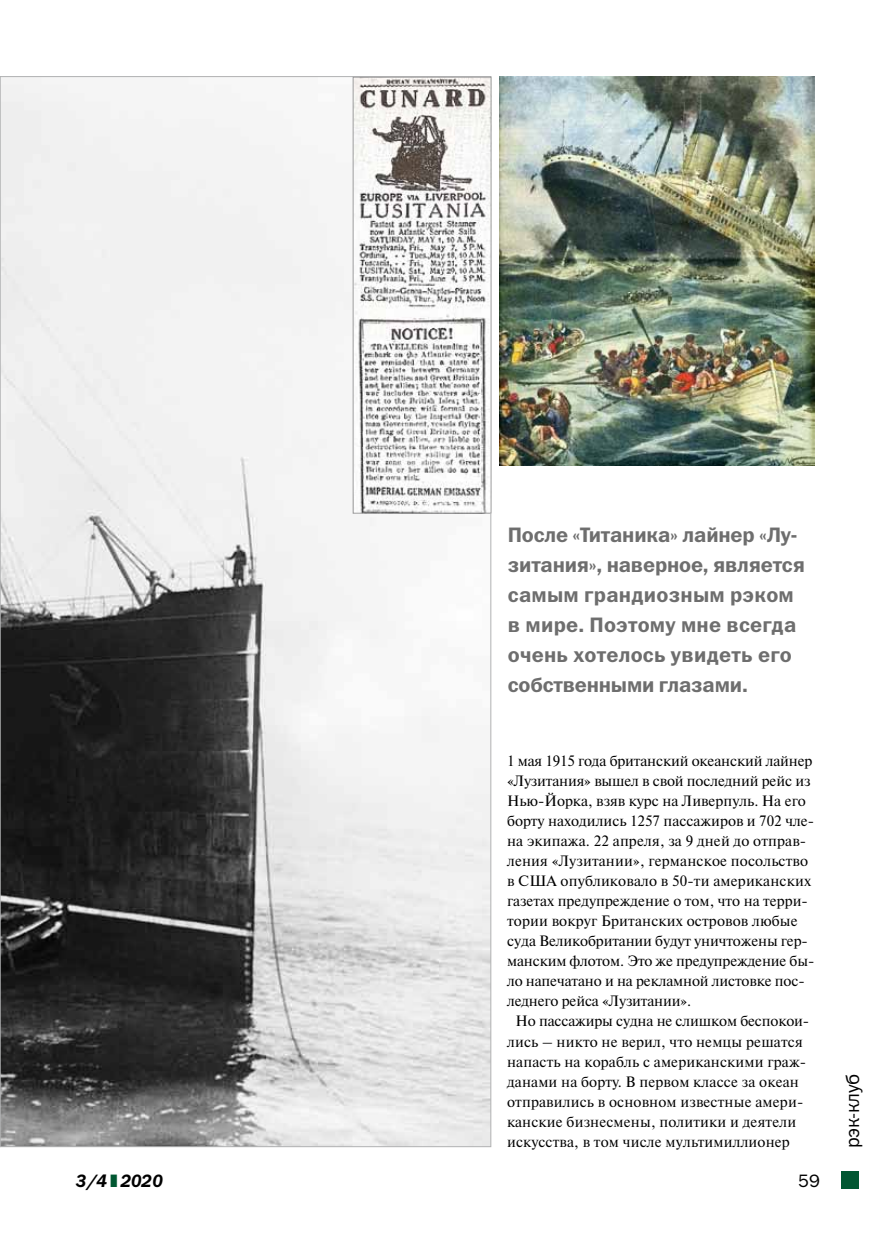
<style>
.page{position:relative;width:893px;height:1234px;background:#fff}
.page>*{position:absolute;margin:0;border:0;box-sizing:border-box;transform-origin:0 0}
.t1{font:21px/30px "Franklin Gothic Demi C";letter-spacing:-.01em;color:#6e6e6e}
.t2{font:19.5px "Franklin Gothic Book C";letter-spacing:-.015em;color:#000}
.t3{font:italic 18px "Franklin Gothic Demi C";color:#000}
.t4{font:18px "Franklin Gothic Book C";color:#000}
.t5{font:15px "Newton C";color:#000}
</style>
<div class="page">
<div style="left:842px;top:1171px;width:17px;height:17px;background:#005731"></div>
<img style="left:2px;top:78px;width:487px;height:1066px">
<svg style="left:0;top:76px;width:1px;height:1070px"></svg>
<img style="left:499px;top:77px;width:315px;height:388px">
<img style="left:355px;top:79px;width:134px;height:432px">
<div style="left:353px;top:77px;width:138px;height:436px;border:1px solid #9c9c9d"></div>
<p class="t3" style="left:75px;top:1170px;width:89px">3/4 2020</p>
<h1 class="t1" style="left:508px;top:519px;width:298px">После «Титаника» лайнер «Лу&shy;зитания», наверное, является самым грандиозным рэком в мире. Поэтому мне всегда очень хотелось увидеть его собственными глазами.</h1>
<p class="t5" style="left:507px;top:752px;width:307px">1 мая 1915 года британский океанский лайнер</p>
<p class="t5" style="left:507px;top:772px;width:305px">«Лузитания» вышел в свой последний рейс из</p>
<p class="t5" style="left:507px;top:792px;width:300px">Нью-Йорка, взяв курс на Ливерпуль. На его</p>
<p class="t5" style="left:507px;top:812px;width:309px">борту находились 1257 пассажиров и 702 чле-</p>
<p class="t5" style="left:507px;top:832px;width:301px">на экипажа. 22 апреля, за 9 дней до отправ-</p>
<p class="t5" style="left:507px;top:852px;width:303px">ления «Лузитании», германское посольство</p>
<p class="t5" style="left:507px;top:872px;width:306px">в США опубликовало в 50-ти американских</p>
<p class="t5" style="left:507px;top:892px;width:302px">газетах предупреждение о том, что на терри-</p>
<p class="t5" style="left:507px;top:912px;width:292px">тории вокруг Британских островов любые</p>
<p class="t5" style="left:507px;top:932px;width:302px">суда Великобритании будут уничтожены гер-</p>
<p class="t5" style="left:507px;top:952px;width:309px">манским флотом. Это же предупреждение бы-</p>
<p class="t5" style="left:507px;top:972px;width:297px">ло напечатано и на рекламной листовке пос-</p>
<p class="t5" style="left:507px;top:992px;width:186px">леднего рейса «Лузитании».</p>
<p class="t5" style="left:516px;top:1012px;width:293px">Но пассажиры судна не слишком беспокои-</p>
<p class="t5" style="left:507px;top:1032px;width:297px">лись – никто не верил, что немцы решатся</p>
<p class="t5" style="left:507px;top:1052px;width:301px">напасть на корабль с американскими граж-</p>
<p class="t5" style="left:507px;top:1072px;width:293px">данами на борту. В первом классе за океан</p>
<p class="t5" style="left:507px;top:1092px;width:296px">отправились в основном известные амери-</p>
<p class="t5" style="left:507px;top:1112px;width:291px">канские бизнесмены, политики и деятели</p>
<p class="t5" style="left:507px;top:1132px;width:284px">искусства, в том числе мультимиллионер</p>
<p class="t4" style="left:798px;top:1170px;width:23px">59</p>
<h2 class="t2" style="left:841px;top:1147px;width:75px;rotate:-90deg">рэк-клуб</h2>
</div>
